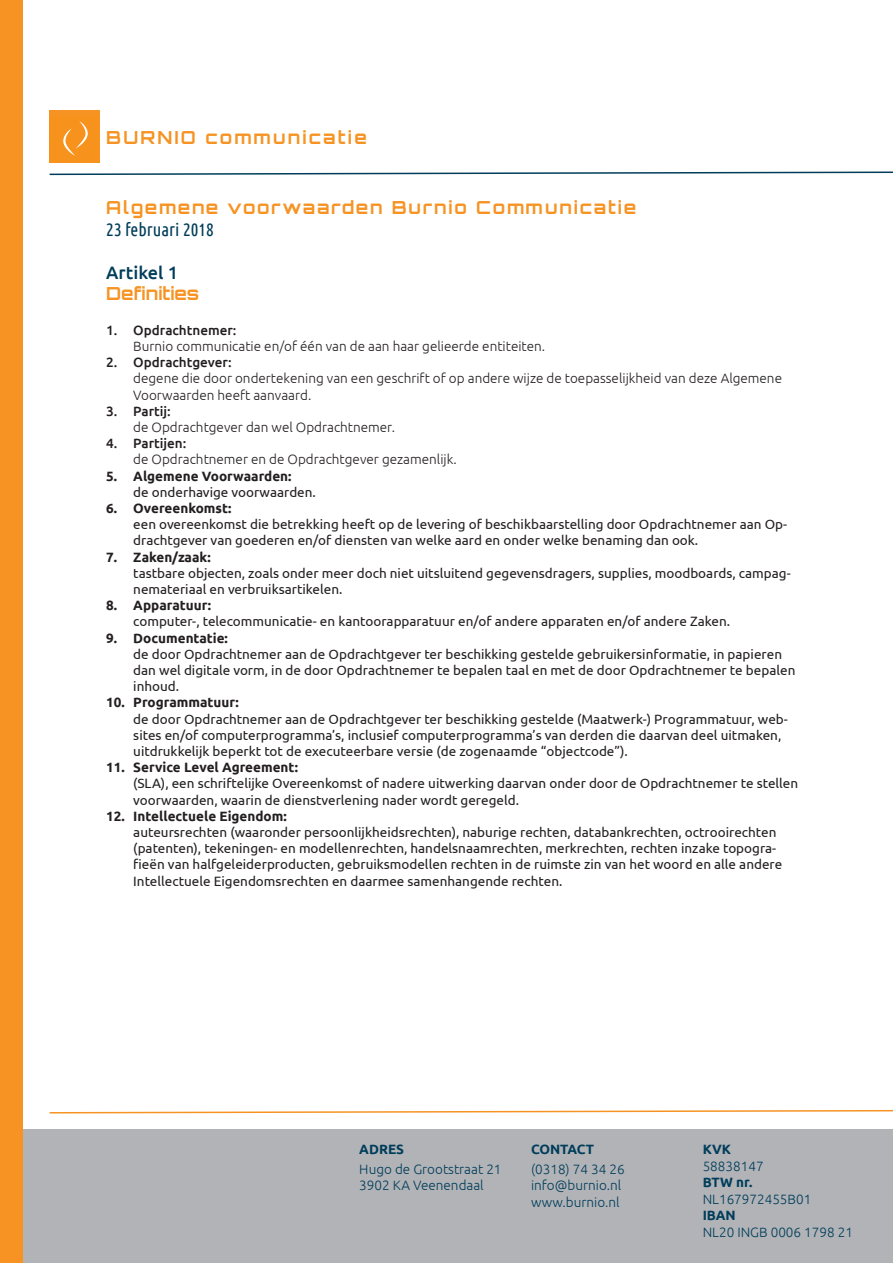
<style>
.page{position:relative;width:893px;height:1263px;background:#fff}
.page>*{position:absolute;margin:0;border:0;box-sizing:border-box;transform-origin:0 0}
.t1{font:700 18px "Orbitron";letter-spacing:.1em;color:#f69323}
.t2{font:700 18px "Orbitron";letter-spacing:.12em;color:#f69323}
.t3{font:18px "Ubuntu Condensed";color:#003d5a}
.t4{font:700 18px "Orbitron";color:#f69323}
.t5{font:500 18px "Ubuntu";color:#003d5a}
.t6{font:13.5px/16.2px "Ubuntu";color:#231f20}
.t7{font:300 13.5px/16.2px "Ubuntu";color:#231f20}
.t8{font:700 13.5px "Ubuntu";color:#231f20}
.t9{font:300 13.5px/16.5px "Ubuntu";color:#003d5a}
.t10{font:500 13.5px "Ubuntu";color:#231f20}
.t11{font:700 13.5px "Ubuntu";color:#003d5a}
</style>
<div class="page">
<div style="left:50px;top:110px;width:50px;height:53px;background:#f69323"></div>
<div style="left:50px;top:116px;width:50px;height:47px;background:#f7931d"></div>
<svg style="left:63px;top:121px;width:25px;height:35px"></svg>
<div style="left:0;top:1129px;width:893px;height:134px;background:#b2b3b7"></div>
<div style="left:0;top:0;width:23px;height:1263px;background:#f69323"></div>
<svg style="left:49px;top:171px;width:844px;height:5px"></svg>
<svg style="left:49px;top:1109px;width:844px;height:5px"></svg>
<h1 class="t2" style="left:106px;top:126px;width:262px">BURNIO communicatie</h1>
<h1 class="t1" style="left:106px;top:197px;width:531px">Algemene voorwaarden Burnio Communicatie</h1>
<h1 class="t3" style="left:106px;top:218px;width:109px">23 februari 2018</h1>
<h1 class="t5" style="left:106px;top:261px;width:73px">Artikel 1</h1>
<h1 class="t4" style="left:106px;top:283px;width:94px">Definities</h1>
<p class="t10" style="left:106px;top:321px;width:132px">1. Opdrachtnemer:</p>
<p class="t7" style="left:133px;top:338px;width:413px">Burnio communicatie en/of één van de aan haar gelieerde entiteiten.</p>
<p class="t10" style="left:106px;top:354px;width:127px">2. Opdrachtgever:</p>
<p class="t7" style="left:133px;top:370px;width:650px">degene die door ondertekening van een geschrift of op andere wijze de toepasselijkheid van deze Algemene<br>Voorwaarden heeft aanvaard.</p>
<p class="t10" style="left:106px;top:402px;width:66px">3. Partij:</p>
<p class="t7" style="left:133px;top:419px;width:263px">de Opdrachtgever dan wel Opdrachtnemer.</p>
<p class="t10" style="left:106px;top:435px;width:82px">4. Partijen:</p>
<p class="t7" style="left:133px;top:451px;width:325px">de Opdrachtnemer en de Opdrachtgever gezamenlijk.</p>
<p class="t8" style="left:106px;top:467px;width:187px">5. Algemene Voorwaarden:</p>
<p class="t6" style="left:133px;top:483px;width:184px">de onderhavige voorwaarden.</p>
<p class="t8" style="left:106px;top:500px;width:127px">6. Overeenkomst:</p>
<p class="t6" style="left:133px;top:516px;width:655px">een overeenkomst die betrekking heeft op de levering of beschikbaarstelling door Opdrachtnemer aan Op&shy;drachtgever van goederen en/of diensten van welke aard en onder welke benaming dan ook.</p>
<p class="t8" style="left:106px;top:548px;width:106px">7. Zaken/zaak:</p>
<p class="t6" style="left:133px;top:564px;width:659px">tastbare objecten, zoals onder meer doch niet uitsluitend gegevensdragers, supplies, moodboards, campag&shy;nemateriaal en verbruiksartikelen.</p>
<p class="t8" style="left:106px;top:597px;width:106px">8. Apparatuur:</p>
<p class="t6" style="left:133px;top:613px;width:598px">computer-, telecommunicatie- en kantoorapparatuur en/of andere apparaten en/of andere Zaken.</p>
<p class="t8" style="left:106px;top:629px;width:123px">9. Documentatie:</p>
<p class="t6" style="left:133px;top:645px;width:664px">de door Opdrachtnemer aan de Opdrachtgever ter beschikking gestelde gebruikersinformatie, in papieren dan wel digitale vorm, in de door Opdrachtnemer te bepalen taal en met de door Opdrachtnemer te bepalen inhoud.</p>
<p class="t8" style="left:106px;top:694px;width:134px">10. Programmatuur:</p>
<p class="t6" style="left:133px;top:710px;width:656px">de door Opdrachtnemer aan de Opdrachtgever ter beschikking gestelde (Maatwerk-) Programmatuur, web&shy;sites en/of computerprogramma’s, inclusief computerprogramma’s van derden die daarvan deel uitmaken, uitdrukkelijk beperkt tot de executeerbare versie (de zogenaamde “objectcode”).</p>
<p class="t8" style="left:106px;top:759px;width:193px">11. Service Level Agreement:</p>
<p class="t6" style="left:133px;top:775px;width:666px">(SLA), een schriftelijke Overeenkomst of nadere uitwerking daarvan onder door de Opdrachtnemer te stellen voorwaarden, waarin de dienstverlening nader wordt geregeld.</p>
<p class="t8" style="left:106px;top:808px;width:182px">12. Intellectuele Eigendom:</p>
<p class="t6" style="left:133px;top:824px;width:650px">auteursrechten (waaronder persoonlijkheidsrechten), naburige rechten, databankrechten, octrooirechten (patenten), tekeningen- en modellenrechten, handelsnaamrechten, merkrechten, rechten inzake topogra&shy;fieën van halfgeleiderproducten, gebruiksmodellen rechten in de ruimste zin van het woord en alle andere Intellectuele Eigendomsrechten en daarmee samenhangende rechten.</p>
<p class="t11" style="left:359px;top:1141px;width:46px">ADRES</p>
<p class="t9" style="left:359px;top:1160px;width:144px">Hugo de Grootstraat 21<br>3902 KA Veenendaal</p>
<p class="t11" style="left:531px;top:1141px;width:65px">CONTACT</p>
<p class="t9" style="left:531px;top:1160px;width:95px">(0318) 74 34 26 info@burnio.nl www.burnio.nl</p>
<p class="t11" style="left:703px;top:1141px;width:30px">KVK</p>
<p class="t9" style="left:703px;top:1157px;width:62px">58838147</p>
<p class="t11" style="left:703px;top:1174px;width:51px">BTW nr.</p>
<p class="t9" style="left:703px;top:1190px;width:110px">NL167972455B01</p>
<p class="t11" style="left:703px;top:1207px;width:35px">IBAN</p>
<p class="t9" style="left:703px;top:1223px;width:152px">NL20 INGB 0006 1798 21</p>
</div>
